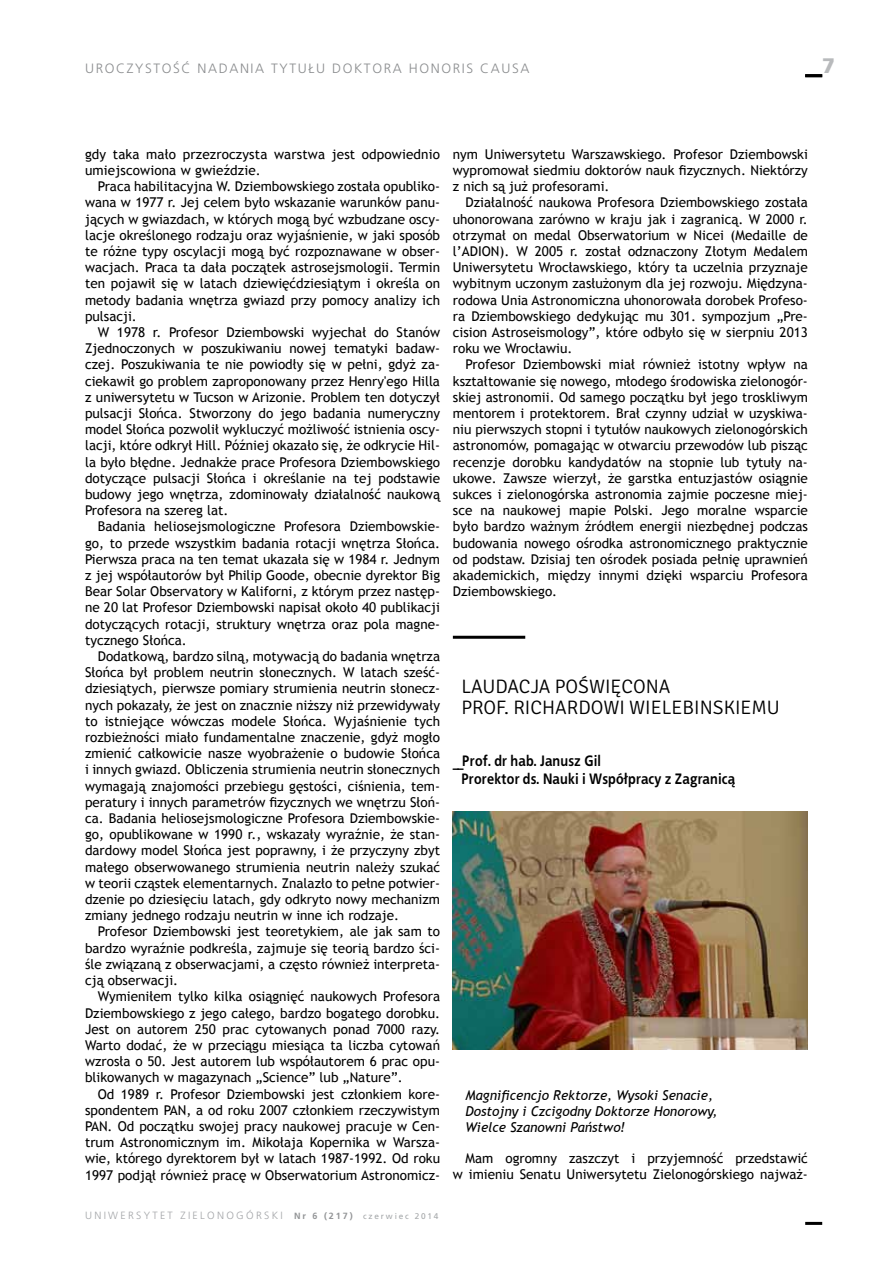
<style>
.page{position:relative;width:893px;height:1263px;background:#fff}
.page>*{position:absolute;margin:0;border:0;box-sizing:border-box;transform-origin:0 0}
.t1{font:900 21px "Frutiger LT Pro";color:#b8babc}
.t2{font:300 19.5px/21px "Signika";color:#000}
.t3{font:700 15px/18px "EFN Bureau OT";letter-spacing:.01em;color:#000}
.t4{font:13.5px/16.2px "Trebuchet MS";color:#000;text-align:justify}
.t5{font:italic 13.5px/16.2px "Trebuchet MS";color:#000}
.t6{font:300 13.5px "Frutiger LT Pro";color:#8a8c8e}
.t7{font:300 10.5px "Frutiger LT Pro";letter-spacing:.22em;color:#a3a5a8}
.s1{font-weight:700;font-size:9px;color:#939597}
.s2{font-weight:400;font-size:8.25px;color:#a4a7a9}
</style>
<div class="page">
<hr style="left:805px;top:1222px;width:17px;height:3px;background:#000">
<hr style="left:805px;top:74px;width:17px;height:3px;background:#000">
<hr style="left:453px;top:636px;width:72px;height:3px;background:#000">
<img style="left:453px;top:812px;width:355px;height:238px">
<p class="t6" style="left:85px;top:60px;width:11px">UROCZYSTOŚĆ</p>
<p class="t6" style="left:197px;top:60px;width:11px">NADANIA</p>
<p class="t6" style="left:271px;top:60px;width:10px">TYTUŁU</p>
<p class="t6" style="left:332px;top:60px;width:11px">DOKTORA</p>
<p class="t6" style="left:409px;top:60px;width:10px">HONORIS</p>
<p class="t6" style="left:480px;top:60px;width:11px">CAUSA</p>
<h1 class="t1" style="left:822px;top:53px;width:14px">7</h1>
<p class="t4" style="left:85px;top:146px;width:356px">gdy taka mało przezroczysta warstwa jest odpowiednio umiejscowiona w gwieździe.</p>
<p class="t4" style="left:85px;top:178px;width:357px;text-indent:13px">Praca habilitacyjna W. Dziembowskiego została opubliko&shy;wana w 1977 r. Jej celem było wskazanie warunków panu&shy;jących w gwiazdach, w których mogą być wzbudzane oscy&shy;lacje określonego rodzaju oraz wyjaśnienie, w jaki sposób te różne typy oscylacji mogą być rozpoznawane w obser&shy;wacjach. Praca ta dała początek astrosejsmologii. Termin ten pojawił się w latach dziewięćdziesiątym i określa on metody badania wnętrza gwiazd przy pomocy analizy ich pulsacji.</p>
<p class="t4" style="left:85px;top:324px;width:357px;text-indent:13px">W 1978 r. Profesor Dziembowski wyjechał do Stanów Zjednoczonych w poszukiwaniu nowej tematyki badaw&shy;czej. Poszukiwania te nie powiodły się w pełni, gdyż za&shy;ciekawił go problem zaproponowany przez Henry'ego Hilla z uniwersytetu w Tucson w Arizonie. Problem ten dotyczył pulsacji Słońca. Stworzony do jego badania numeryczny model Słońca pozwolił wykluczyć możliwość istnienia oscy&shy;lacji, które odkrył Hill. Później okazało się, że odkrycie Hil&shy;la było błędne. Jednakże prace Profesora Dziembowskiego dotyczące pulsacji Słońca i określanie na tej podstawie budowy jego wnętrza, zdominowały działalność naukową Profesora na szereg lat.</p>
<p class="t4" style="left:85px;top:519px;width:357px;text-indent:13px">Badania heliosejsmologiczne Profesora Dziembowskie&shy;go, to przede wszystkim badania rotacji wnętrza Słońca.<br>Pierwsza praca na ten temat ukazała się w 1984 r. Jednym z jej współautorów był Philip Goode, obecnie dyrektor Big Bear Solar Observatory w Kaliforni, z którym przez następ&shy;ne 20 lat Profesor Dziembowski napisał około 40 publikacji dotyczących rotacji, struktury wnętrza oraz pola magne&shy;tycznego Słońca.</p>
<p class="t4" style="left:85px;top:648px;width:357px;text-indent:13px">Dodatkową, bardzo silną, motywacją do badania wnętrza Słońca był problem neutrin słonecznych. W latach sześć&shy;dziesiątych, pierwsze pomiary strumienia neutrin słonecz&shy;nych pokazały, że jest on znacznie niższy niż przewidywały to istniejące wówczas modele Słońca. Wyjaśnienie tych rozbieżności miało fundamentalne znaczenie, gdyż mogło zmienić całkowicie nasze wyobrażenie o budowie Słońca i innych gwiazd. Obliczenia strumienia neutrin słonecznych wymagają znajomości przebiegu gęstości, ciśnienia, tem&shy;peratury i innych parametrów fizycznych we wnętrzu Słoń&shy;ca. Badania heliosejsmologiczne Profesora Dziembowskie&shy;go, opublikowane w 1990 r., wskazały wyraźnie, że stan&shy;dardowy model Słońca jest poprawny, i że przyczyny zbyt małego obserwowanego strumienia neutrin należy szukać w teorii cząstek elementarnych. Znalazło to pełne potwier&shy;dzenie po dziesięciu latach, gdy odkryto nowy mechanizm zmiany jednego rodzaju neutrin w inne ich rodzaje.</p>
<p class="t4" style="left:85px;top:924px;width:357px;text-indent:13px">Profesor Dziembowski jest teoretykiem, ale jak sam to bardzo wyraźnie podkreśla, zajmuje się teorią bardzo ści&shy;śle związaną z obserwacjami, a często również interpreta&shy;cją obserwacji.</p>
<p class="t4" style="left:85px;top:988px;width:357px;text-indent:13px">Wymieniłem tylko kilka osiągnięć naukowych Profesora Dziembowskiego z jego całego, bardzo bogatego dorobku.<br>Jest on autorem 250 prac cytowanych ponad 7000 razy.<br>Warto dodać, że w przeciągu miesiąca ta liczba cytowań wzrosła o 50. Jest autorem lub współautorem 6 prac opu&shy;blikowanych w magazynach „Science” lub „Nature”.</p>
<p class="t4" style="left:85px;top:1086px;width:357px;text-indent:13px">Od 1989 r. Profesor Dziembowski jest członkiem kore&shy;spondentem PAN, a od roku 2007 członkiem rzeczywistym PAN. Od początku swojej pracy naukowej pracuje w Cen&shy;trum Astronomicznym im. Mikołaja Kopernika w Warsza&shy;wie, którego dyrektorem był w latach 1987-1992. Od roku 1997 podjął również pracę w Obserwatorium Astronomicz-</p>
<p class="t7" style="left:85px;top:1209px;width:355px">UNIWERSYTET ZIELONOGÓRSKI <span class="s1">Nr 6 (217)</span> <span class="s2">czerwiec 2014</span></p>
<p class="t4" style="left:453px;top:146px;width:357px">nym Uniwersytetu Warszawskiego. Profesor Dziembowski wypromował siedmiu doktorów nauk fizycznych. Niektórzy z nich są już profesorami.</p>
<p class="t4" style="left:453px;top:195px;width:357px;text-indent:13px">Działalność naukowa Profesora Dziembowskiego została uhonorowana zarówno w kraju jak i zagranicą. W 2000 r. otrzymał on medal Obserwatorium w Nicei (Medaille de l’ADION). W 2005 r. został odznaczony Złotym Medalem Uniwersytetu Wrocławskiego, który ta uczelnia przyznaje wybitnym uczonym zasłużonym dla jej rozwoju. Międzyna&shy;rodowa Unia Astronomiczna uhonorowała dorobek Profeso&shy;ra Dziembowskiego dedykując mu 301. sympozjum „Pre&shy;cision Astroseismology”, które odbyło się w sierpniu 2013 roku we Wrocławiu.</p>
<p class="t4" style="left:453px;top:357px;width:357px;text-indent:13px">Profesor Dziembowski miał również istotny wpływ na kształtowanie się nowego, młodego środowiska zielonogór&shy;skiej astronomii. Od samego początku był jego troskliwym mentorem i protektorem. Brał czynny udział w uzyskiwa&shy;niu pierwszych stopni i tytułów naukowych zielonogórskich astronomów, pomagając w otwarciu przewodów lub pisząc recenzje dorobku kandydatów na stopnie lub tytuły na&shy;ukowe. Zawsze wierzył, że garstka entuzjastów osiągnie sukces i zielonogórska astronomia zajmie poczesne miej&shy;sce na naukowej mapie Polski. Jego moralne wsparcie było bardzo ważnym źródłem energii niezbędnej podczas budowania nowego ośrodka astronomicznego praktycznie od podstaw. Dzisiaj ten ośrodek posiada pełnię uprawnień akademickich, między innymi dzięki wsparciu Profesora Dziembowskiego.</p>
<h2 class="t2" style="left:461px;top:677px;width:320px">LAU DACJA POŚWIĘCONA<br>PROF. RICHARDOWI WIELEBINSKIEMU</h2>
<p class="t3" style="left:461px;top:752px;width:275px;text-indent:-9px">__Prof. dr hab. Janusz Gil<br>Prorektor ds. Nauki i Współpracy z Zagranicą</p>
<p class="t5" style="left:466px;top:1087px;width:253px">Magnificencjo Rektorze, Wysoki Senacie,<br>Dostojny i Czcigodny Doktorze Honorowy,<br>Wielce Szanowni Państwo!</p>
<p class="t4" style="left:453px;top:1150px;width:357px;text-align:right">Mam ogromny zaszczyt i przyjemność przedstawić w imieniu Senatu Uniwersytetu Zielonogórskiego najważ-</p>
</div>
